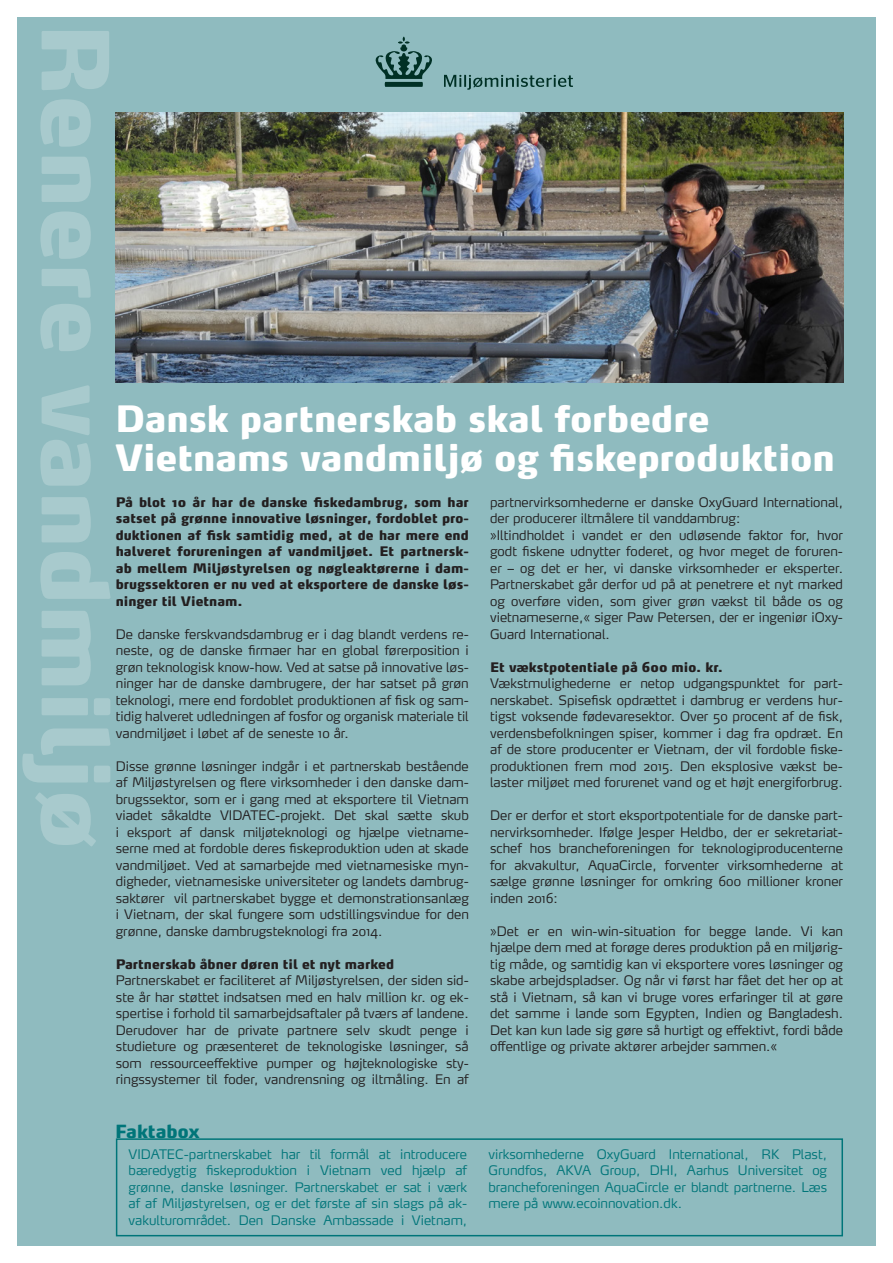
<style>
.page{position:relative;width:893px;height:1263px;background:#fff}
.page>*{position:absolute;margin:0;border:0;box-sizing:border-box;transform-origin:0 0}
.t1{font:900 91.5px "Max";color:#a8cacd}
.t2{font:900 36px "Max";color:#fff}
.t3{font:900 18px "Max";color:#007579}
.t4{font:300 13.05px/16.5px "Max";color:#231f20;text-align:justify}
.t5{font:300 13.05px/16.5px "Max";color:#007579;text-align:justify}
.t6{font:900 13.05px/16.5px "Max";color:#231f20;text-align:justify}
</style>
<div class="page">
<div style="left:17px;top:17px;width:859px;height:1229px;background:#8fbbbf"></div>
<svg style="left:444px;top:75px;width:129px;height:15px"></svg>
<svg style="left:376px;top:37px;width:56px;height:50px"></svg>
<div style="left:116px;top:1138px;width:727px;height:98px;border:2px solid #007579"></div>
<img style="left:116px;top:112px;width:727px;height:270px">
<p class="t1" style="left:133px;top:22px;width:829px;rotate:90deg">Renere vandmiljø</p>
<p class="t2" style="left:115px;top:396px;width:596px">Dansk partnerskab skal forbedre</p>
<p class="t2" style="left:115px;top:435px;width:721px">Vietnams vandmiljø og fiskeproduktion</p>
<p class="t6" style="left:116px;top:493px;width:354px">På blot 10 år har de danske fiskedambrug, som har satset på grønne innovative løsninger, fordoblet pro&shy;duktionen af fisk samtidig med, at de har mere end halveret forureningen af vandmiljøet. Et partnersk&shy;ab mellem Miljøstyrelsen og nøgleaktørerne i dam&shy;brugssektoren er nu ved at eksportere de danske løs&shy;ninger til Vietnam.</p>
<p class="t4" style="left:116px;top:625px;width:354px">De danske ferskvandsdambrug er i dag blandt verdens re&shy;neste, og de danske firmaer har en global førerposition i grøn teknologisk know-how. Ved at satse på innovative løs&shy;ninger har de danske dambrugere, der har satset på grøn teknologi, mere end fordoblet produktionen af fisk og sam&shy;tidig halveret udledningen af fosfor og organisk materiale til vandmiljøet i løbet af de seneste 10 år.</p>
<p class="t4" style="left:116px;top:757px;width:354px">Disse grønne løsninger indgår i et partnerskab bestående af Miljøstyrelsen og flere virksomheder i den danske dam&shy;brugssektor, som er i gang med at eksportere til Vietnam viadet såkaldte VIDATEC-projekt. Det skal sætte skub i eksport af dansk miljøteknologi og hjælpe vietname&shy;serne med at fordoble deres fiskeproduktion uden at skade vandmiljøet. Ved at samarbejde med vietnamesiske myn&shy;digheder, vietnamesiske universiteter og landets dambrug&shy;saktører vil partnerskabet bygge et demonstrationsanlæg i Vietnam, der skal fungere som udstillingsvindue for den grønne, danske dambrugsteknologi fra 2014.</p>
<p class="t6" style="left:116px;top:955px;width:280px">Partnerskab åbner døren til et nyt marked</p>
<p class="t4" style="left:116px;top:972px;width:354px">Partnerskabet er faciliteret af Miljøstyrelsen, der siden sid&shy;ste år har støttet indsatsen med en halv million kr. og ek&shy;spertise i forhold til samarbejdsaftaler på tværs af landene.<br>Derudover har de private partnere selv skudt penge i studieture og præsenteret de teknologiske løsninger, så som ressourceeffektive pumper og højteknologiske sty&shy;ringssystemer til foder, vandrensning og iltmåling. En af</p>
<p class="t4" style="left:490px;top:493px;width:354px">partnervirksomhederne er danske OxyGuard International, der producerer iltmålere til vanddambrug:</p>
<p class="t4" style="left:490px;top:526px;width:354px">»Iltindholdet i vandet er den udløsende faktor for, hvor godt fiskene udnytter foderet, og hvor meget de foruren&shy;er – og det er her, vi danske virksomheder er eksperter.<br>Partnerskabet går derfor ud på at penetrere et nyt marked og overføre viden, som giver grøn vækst til både os og vietnameserne,« siger Paw Petersen, der er ingeniør iOxy-Guard International.</p>
<p class="t6" style="left:490px;top:658px;width:235px">Et vækstpotentiale på 600 mio. kr.</p>
<p class="t4" style="left:490px;top:675px;width:354px">Vækstmulighederne er netop udgangspunktet for part&shy;nerskabet. Spisefisk opdrættet i dambrug er verdens hur&shy;tigst voksende fødevaresektor. Over 50 procent af de fisk, verdensbefolkningen spiser, kommer i dag fra opdræt. En af de store producenter er Vietnam, der vil fordoble fiske&shy;produktionen frem mod 2015. Den eksplosive vækst be&shy;laster miljøet med forurenet vand og et højt energiforbrug.</p>
<p class="t4" style="left:490px;top:807px;width:354px">Der er derfor et stort eksportpotentiale for de danske part&shy;nervirksomheder. Ifølge Jesper Heldbo, der er sekretariat&shy;schef hos brancheforeningen for teknologiproducenterne for akvakultur, AquaCircle, forventer virksomhederne at sælge grønne løsninger for omkring 600 millioner kroner inden 2016:</p>
<p class="t4" style="left:490px;top:922px;width:354px">»Det er en win-win-situation for begge lande. Vi kan hjælpe dem med at forøge deres produktion på en miljørig&shy;tig måde, og samtidig kan vi eksportere vores løsninger og skabe arbejdspladser. Og når vi først har fået det her op at stå i Vietnam, så kan vi bruge vores erfaringer til at gøre det samme i lande som Egypten, Indien og Bangladesh.<br>Det kan kun lade sig gøre så hurtigt og effektivt, fordi både offentlige og private aktører arbejder sammen.«</p>
<p class="t3" style="left:115px;top:1120px;width:86px">Faktabox</p>
<p class="t5" style="left:129px;top:1145px;width:340px">VIDATEC-partnerskabet har til formål at introducere bæredygtig fiskeproduktion i Vietnam ved hjælp af grønne, danske løsninger. Partnerskabet er sat i værk af af Miljøstyrelsen, og er det første af sin slags på ak&shy;vakulturområdet. Den Danske Ambassade i Vietnam,</p>
<p class="t5" style="left:488px;top:1145px;width:340px">virksomhederne OxyGuard International, RK Plast, Grundfos, AKVA Group, DHI, Aarhus Universitet og brancheforeningen AquaCircle er blandt partnerne. Læs mere på www.ecoinnovation.dk.</p>
</div>
